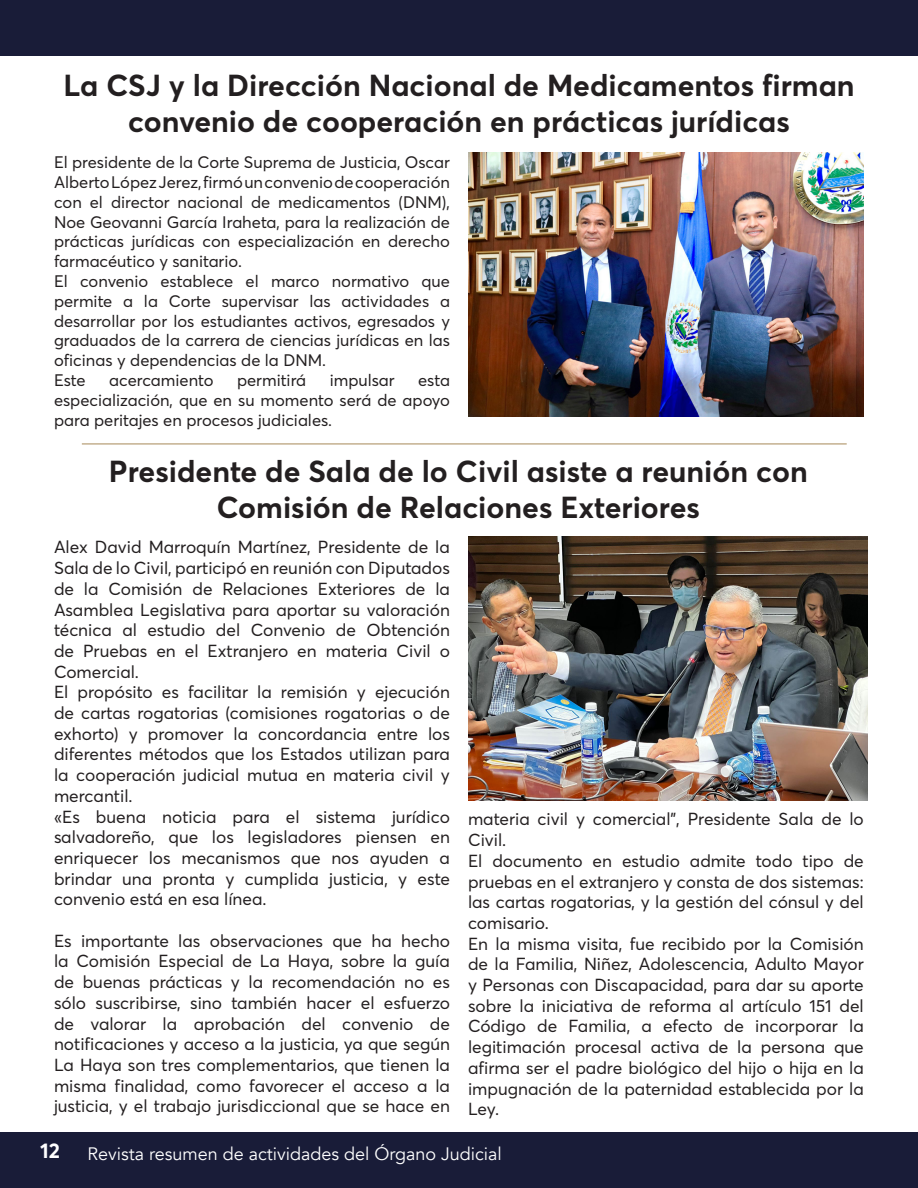
<style>
.page{position:relative;width:918px;height:1188px;background:#fff}
.page>*{position:absolute;margin:0;border:0;box-sizing:border-box;transform-origin:0 0}
.t1{font:700 30px/36px "Averta";color:#231f20;text-align:center}
.t2{font:700 21px "Averta";color:#fff}
.t3{font:18px "Avenir";color:#fff}
.t4{font:17.25px/20.7px "Averta Demo PE";color:#231f20;text-align:justify}
.t5{font:16.5px/19.8px "Averta Demo PE";color:#231f20;text-align:justify}
</style>
<div class="page">
<div style="left:0;top:1133px;width:918px;height:55px;background:#191c38"></div>
<div style="left:0;top:0;width:918px;height:55px;background:#191c38"></div>
<img style="left:468px;top:153px;width:396px;height:264px">
<img style="left:468px;top:537px;width:400px;height:263px">
<hr style="left:82px;top:443px;width:765px;height:1px;background:#b0966a">
<p class="t1" style="left:63px;top:67px;width:793px">La CSJ y la Dirección Nacional de Medicamentos firman convenio de cooperación en prácticas jurídicas</p>
<p class="t5" style="left:54px;top:152px;width:398px">El presidente de la Corte Suprema de Justicia, Oscar Alberto López Jerez, firmó un convenio de cooperación con el director nacional de medicamentos (DNM), Noe Geovanni García Iraheta, para la realización de prácticas jurídicas con especialización en derecho farmacéutico y sanitario.</p>
<p class="t5" style="left:54px;top:271px;width:398px">El convenio establece el marco normativo que permite a la Corte supervisar las actividades a desarrollar por los estudiantes activos, egresados y graduados de la carrera de ciencias jurídicas en las oficinas y dependencias de la DNM.</p>
<p class="t5" style="left:54px;top:370px;width:33px">Este</p>
<p class="t5" style="left:109px;top:370px;width:106px">acercamiento</p>
<p class="t5" style="left:237px;top:370px;width:71px">permitirá</p>
<p class="t5" style="left:330px;top:370px;width:66px">impulsar</p>
<p class="t5" style="left:54px;top:370px;width:398px;text-indent:364px">esta especialización, que en su momento será de apoyo para peritajes en procesos judiciales.</p>
<p class="t1" style="left:109px;top:453px;width:700px">Presidente de Sala de lo Civil asiste a reunión con<br>Comisión de Relaciones Exteriores</p>
<p class="t4" style="left:54px;top:536px;width:398px">Alex David Marroquín Martínez, Presidente de la Sala de lo Civil, participó en reunión con Diputados de la Comisión de Relaciones Exteriores de la Asamblea Legislativa para aportar su valoración técnica al estudio del Convenio de Obtención de Pruebas en el Extranjero en materia Civil o Comercial.</p>
<p class="t4" style="left:54px;top:681px;width:398px">El propósito es facilitar la remisión y ejecución de cartas rogatorias (comisiones rogatorias o de exhorto) y promover la concordancia entre los diferentes métodos que los Estados utilizan para la cooperación judicial mutua en materia civil y mercantil.</p>
<p class="t4" style="left:54px;top:805px;width:398px">«Es buena noticia para el sistema jurídico salvadoreño, que los legisladores piensen en enriquecer los mecanismos que nos ayuden a brindar una pronta y cumplida justicia, y este convenio está en esa línea.</p>
<p class="t4" style="left:54px;top:930px;width:398px">Es importante las observaciones que ha hecho la Comisión Especial de La Haya, sobre la guía de buenas prácticas y la recomendación no es sólo suscribirse, sino también hacer el esfuerzo de valorar la aprobación del convenio de notificaciones y acceso a la justicia, ya que según La Haya son tres complementarios, que tienen la misma finalidad, como favorecer el acceso a la justicia, y el trabajo jurisdiccional que se hace en</p>
<p class="t4" style="left:468px;top:808px;width:397px">materia civil y comercial”, Presidente Sala de lo<br>Civil.</p>
<p class="t4" style="left:468px;top:850px;width:397px">El documento en estudio admite todo tipo de pruebas en el extranjero y consta de dos sistemas: las cartas rogatorias, y la gestión del cónsul y del comisario.</p>
<p class="t4" style="left:468px;top:932px;width:397px">En la misma visita, fue recibido por la Comisión de la Familia, Niñez, Adolescencia, Adulto Mayor y Personas con Discapacidad, para dar su aporte sobre la iniciativa de reforma al artículo 151 del Código de Familia, a efecto de incorporar la legitimación procesal activa de la persona que afirma ser el padre biológico del hijo o hija en la impugnación de la paternidad establecida por la Ley.</p>
<p class="t2" style="left:40px;top:1137px;width:21px">12</p>
<p class="t3" style="left:87px;top:1143px;width:416px">Revista resumen de actividades del Órgano Judicial</p>
</div>
